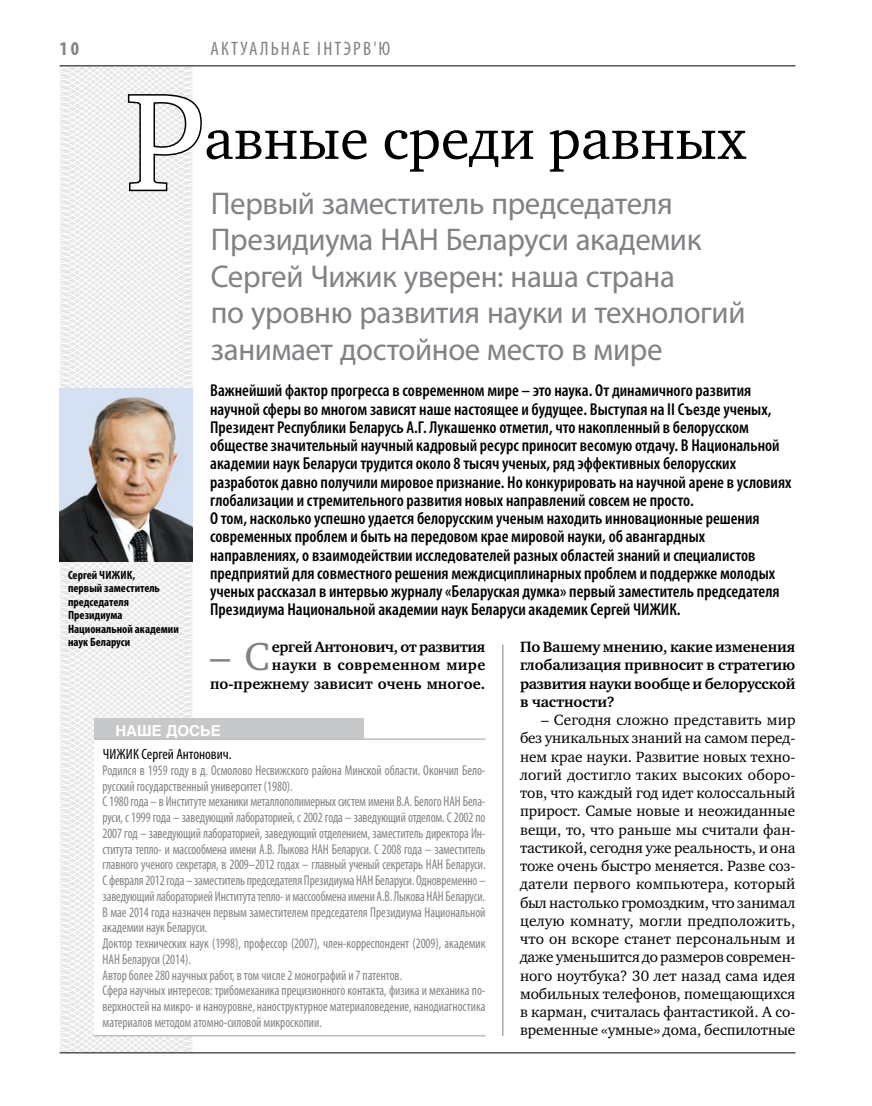
<style>
.page{position:relative;width:872px;height:1106px;background:#fff}
.page>*{position:absolute;margin:0;border:0;box-sizing:border-box;transform-origin:0 0}
.t1{font:140.1px "Charter C";color:#fff}
.t2{font:58.5px "Charter C";color:#000}
.t3{font:40.05px "Charter C";color:#808285}
.t4{font:31.5px/36.5px "Myriad Pro";letter-spacing:-.01em;color:#808285}
.t5{font:condensed 19.5px "Myriad Pro";letter-spacing:.11em;color:#808285}
.t6{font:700 condensed 19.5px "Myriad Pro";color:#808285}
.t7{font:600 condensed 17.25px/18.3px "Myriad Pro";color:#000}
.t8{font:15.3px/18.3px "Charter C";letter-spacing:-.005em;color:#000;text-align:justify}
.t9{font:700 15.3px/18.3px "Charter C";letter-spacing:-.01em;color:#000;text-align:right}
.t10{font:condensed 15px "Myriad Pro";color:#000}
.t11{font:700 15px "Helios";color:#fff}
.t12{font:condensed 14.25px/15.8px "Myriad Pro";letter-spacing:-.005em;color:#808285;scale:.9 1}
.t13{font:700 condensed 12px/13.5px "Myriad Pro";color:#000}
</style>
<div class="page">
<svg style="left:59px;top:65px;width:192px;height:989px"></svg>
<hr style="left:60px;top:1052px;width:735px;height:1px;background:#000">
<hr style="left:60px;top:65px;width:735px;height:1px;background:#000">
<hr style="left:502px;top:644px;width:1px;height:392px;background:#808285">
<div style="left:94px;top:718px;width:270px;height:23px;background:#c6c8ca"></div>
<div style="left:94px;top:739px;width:391px;height:296px;background:#fff"></div>
<hr style="left:94px;top:1035px;width:391px;height:1px;background:#bcbdc0">
<hr style="left:94px;top:738px;width:391px;height:2px;background:#bcbdc0">
<img style="left:60px;top:388px;width:133px;height:173px">
<svg style="left:126px;top:93px;width:77px;height:100px"></svg>
<h3 class="t6" style="left:60px;top:37px;width:21px">10</h3>
<h3 class="t5" style="left:210px;top:37px;width:181px">Актуальнае інтэрв'ю</h3>
<h1 class="t1" style="left:125px;top:65px;width:81px">Р</h1>
<h2 class="t2" style="left:204px;top:107px;width:544px">авные среди равных</h2>
<h3 class="t4" style="left:211px;top:184px;width:536px">Первый заместитель председателя Президиума НАН Беларуси академик Сергей Чижик уверен: наша страна<br>по уровню развития науки и технологий занимает достойное место в мире</h3>
<p class="t7" style="left:210px;top:381px;width:583px">Важнейший фактор прогресса в современном мире – это наука. От динамичного развития научной сферы во многом зависят наше настоящее и будущее. Выступая на II Cъезде ученых, Президент Республики Беларусь А.Г. Лукашенко отметил, что накопленный в белорусском обществе значительный научный кадровый ресурс приносит весомую отдачу. В Национальной академии наук Беларуси трудится около 8 тысяч ученых, ряд эффективных белорусских разработок давно получили мировое признание. Но конкурировать на научной арене в условиях глобализации и стремительного развития новых направлений совсем не просто.<br>О том, насколько успешно удается белорусским ученым находить инновационные решения современных проблем и быть на передовом крае мировой науки, об авангардных направлениях, о взаимодействии исследователей разных областей знаний и специалистов предприятий для совместного решения междисциплинарных проблем и поддержке молодых ученых рассказал в интервью журналу «Беларуская думка» первый заместитель председателя Президиума Национальной академии наук Беларуси академик Сергей ЧИЖИК.</p>
<p class="t13" style="left:68px;top:567px;width:112px">Сергей Чижик,<br>первый заместитель председателя<br>Президиума<br>Национальной академии наук Беларуси</p>
<p class="t9" style="left:210px;top:638px;width:277px">ергей Антонович, от развития<br>науки в современном мире по-прежнему зависит очень многое.</p>
<p class="t9" style="left:520px;top:638px;width:277px;text-align:justify">По Вашему мнению, какие изменения глобализация привносит в стратегию развития науки вообще и белорусской в частности?</p>
<p class="t8" style="left:520px;top:711px;width:277px;text-indent:21px">– Сегодня сложно представить мир без уникальных знаний на самом перед&shy;нем крае науки. Развитие новых техно&shy;логий достигло таких высоких оборо&shy;тов, что каждый год идет колоссальный прирост. Самые новые и неожиданные вещи, то, что раньше мы считали фан&shy;тастикой, сегодня уже реальность, и она тоже очень быстро меняется. Разве соз&shy;датели первого компьютера, который был настолько громоздким, что занимал целую комнату, могли предположить, что он вскоре станет персональным и даже уменьшится до размеров современ&shy;ного ноутбука? 30 лет назад сама идея мобильных телефонов, помещающихся в карман, считалась фантастикой. А со&shy;временные «умные» дома, беспилотные</p>
<h3 class="t3" style="left:210px;top:634px;width:61px">– С</h3>
<p class="t11" style="left:115px;top:721px;width:107px">НАше досье</p>
<p class="t10" style="left:103px;top:745px;width:130px">Чижик Сергей Антонович.</p>
<p class="t12" style="left:103px;top:762px;width:427px">Родился в 1959 году в д. Осмолово Несвижского района Минской области. Окончил Бело&shy;русский государственный университет (1980).<br>С 1980 года – в Институте механики металлополимерных систем имени В.А. Белого НАН Бела&shy;руси, с 1999 года – заведующий лабораторией, с 2002 года – заведующий отделом. С 2002 по 2007 год – заведующий лабораторией, заведующий отделением, заместитель директора Ин&shy;ститута тепло- и массообмена имени А.В. Лыкова НАН Беларуси. С 2008 года – заместитель главного ученого секретаря, в 2009–2012 годах – главный ученый секретарь НАН Беларуси.<br>С февраля 2012 года – заместитель председателя Президиума НАН Беларуси. Одновременно – заведующий лабораторией Института тепло- и массообмена имени А.В. Лыкова НАН Беларуси.<br>В мае 2014 года назначен первым заместителем председателя Президиума Национальной академии наук Беларуси.<br>Доктор технических наук (1998), профессор (2007), член-корреспондент (2009), академик НАН Беларуси (2014).<br>Автор более 280 научных работ, в том числе 2 монографий и 7 патентов.<br>Сфера научных интересов: трибомеханика прецизионного контакта, физика и механика по&shy;верхностей на микро- и наноуровне, наноструктурное материаловедение, нанодиагностика материалов методом атомно-силовой микроскопии.</p>
</div>
